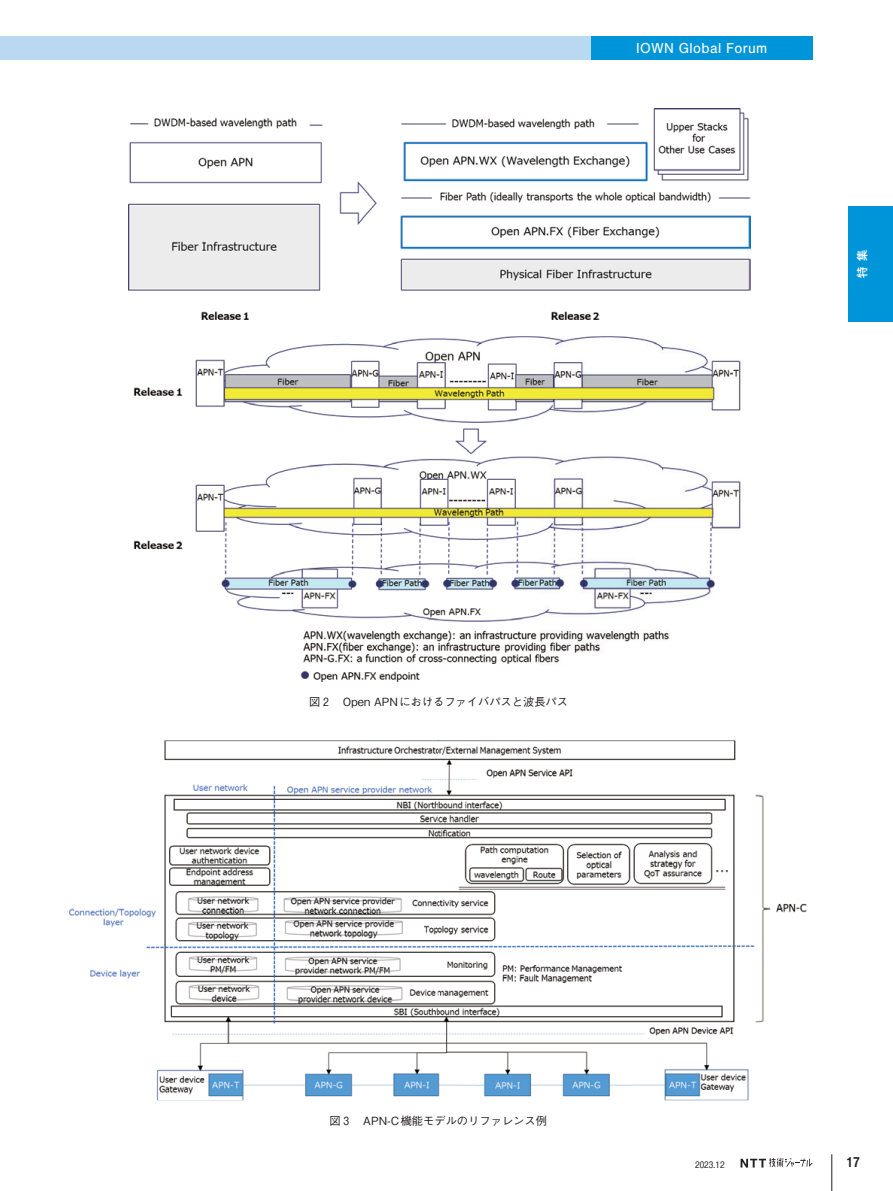
<style>
.page{position:relative;width:893px;height:1191px;background:#fff}
.page>*{position:absolute;margin:0;border:0;box-sizing:border-box;transform-origin:0 0}
.t1{font:15px "Nimbus San";letter-spacing:.03em;color:#fff;scale:.96 1}
.t2{font:13.5px "Midashi Go Pro MB31";color:#231f20}
.t3{font:500 11.25px "Gothic BBB Pr 5";color:#231f20}
.t4{font:11.25px "New Rodin Pro DB";color:#fff}
.t5{font:500 9px "Gothic BBB Pro";color:#231f20}
</style>
<div class="page">
<img style="left:129px;top:109px;width:621px;height:211px">
<img style="left:133px;top:336px;width:608px;height:346px">
<img style="left:69px;top:740px;width:738px;height:360px">
<div style="left:0;top:36px;width:812px;height:24px;background:#b9d9f2"></div>
<div style="left:591px;top:36px;width:221px;height:24px;background:#0095d9"></div>
<svg style="left:741px;top:1158px;width:72px;height:9px"></svg>
<hr style="left:831px;top:1154px;width:1px;height:37px;background:#231f20">
<div style="left:848px;top:206px;width:45px;height:116px;background:#0095d9"></div>
<h1 class="t1" style="left:636px;top:39px;width:138px">IOWN Global Forum</h1>
<p class="t4" style="left:852px;top:278px;width:30px;rotate:-90deg">特集</p>
<p class="t3" style="left:309px;top:692px;width:260px">図 2 　Open APNにおけるファイバパスと波長パス</p>
<p class="t3" style="left:330px;top:1112px;width:219px">図 3 　APN-C機能モデルのリファレンス例</p>
<p class="t5" style="left:695px;top:1157px;width:31px">2023.12</p>
<p class="t2" style="left:846px;top:1151px;width:15px">17</p>
</div>
